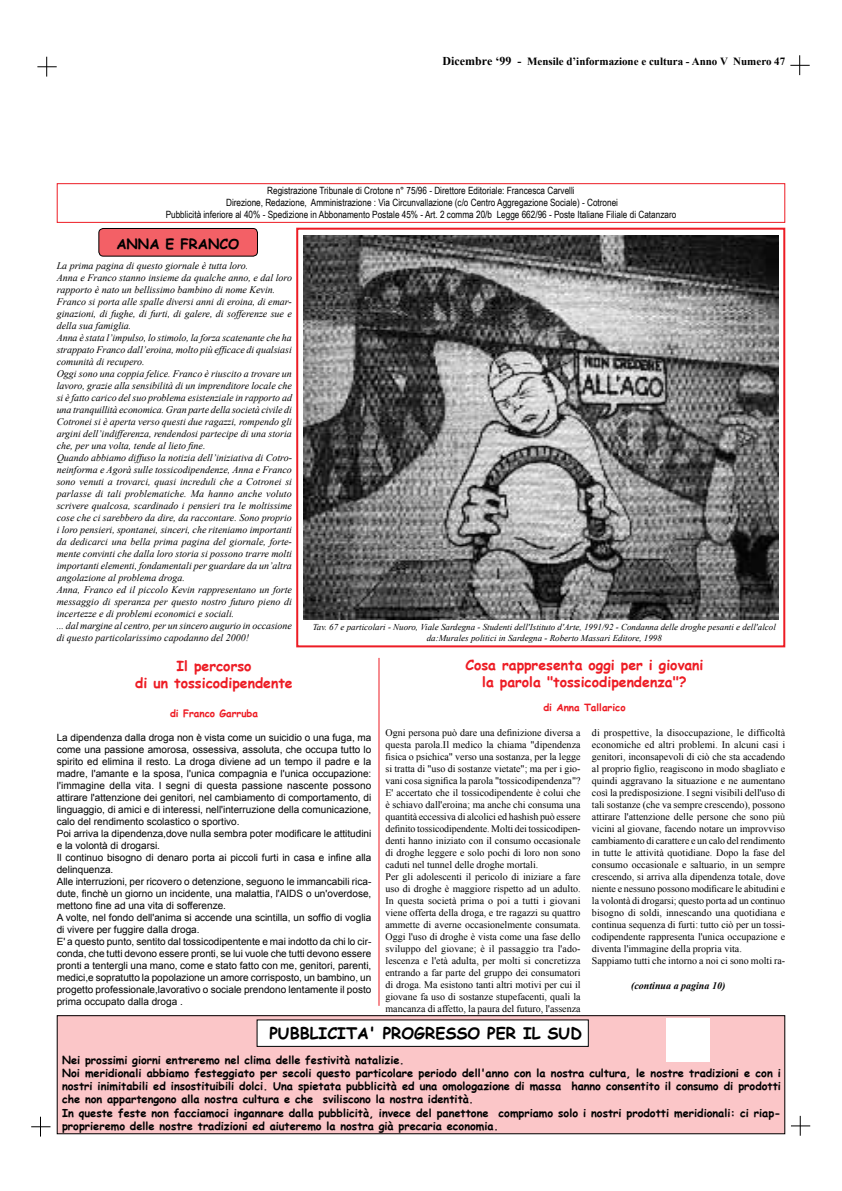
<style>
.page{position:relative;width:842px;height:1191px;background:#fff}
.page>*{position:absolute;margin:0;border:0;box-sizing:border-box;transform-origin:0 0}
.t1{font:700 16px "Comic Sans MS";color:#000}
.t2{font:700 14px/16.8px "Comic Sans MS";color:#ed1c24;text-align:center}
.t3{font:700 14px "Comic Sans MS";color:#000}
.t4{font:700 11px/13.2px "Comic Sans MS";color:#000}
.t5{font:700 11px "Times New Roman";color:#000}
.t6{font:10px/12px "Times New Roman";color:#000}
.t7{font:italic 10px/12px "Times New Roman";color:#000}
.t8{font:10px/12px "Arial";color:#000}
.t9{font:10px/12px "Arial Narrow";color:#000;text-align:center}
.t10{font:700 10px "Comic Sans MS";color:#ed1c24}
.t11{font:italic 700 10px "Times New Roman";color:#000}
.t12{font:italic 9px/10.8px "Times New Roman";color:#000;text-align:center}
.s1{font-size:12px}
</style>
<div class="page">
<div style="left:296px;top:228px;width:489px;height:419px;background:#fff;border:2px solid #ed1c24"></div>
<div style="left:99px;top:228px;width:158px;height:28px;background:#f36066;border-radius:4px"></div>
<div style="left:98px;top:228px;width:160px;height:29px;border:1px solid #000;border-radius:4px"></div>
<div style="left:57px;top:1015px;width:728px;height:118px;background:#fbc6c8"></div>
<div style="left:57px;top:1015px;width:728px;height:119px;border:1px solid #000"></div>
<div style="left:257px;top:1020px;width:331px;height:26px;background:#fff"></div>
<div style="left:57px;top:183px;width:728px;height:40px;border:1px solid #ed1c24"></div>
<div style="left:666px;top:1018px;width:43px;height:43px;background:#fff"></div>
<img style="left:303px;top:236px;width:475px;height:383px">
<hr style="left:378px;top:658px;width:1px;height:347px;background:#ed1c24">
<svg style="left:37px;top:57px;width:20px;height:20px"></svg>
<svg style="left:790px;top:55px;width:20px;height:20px"></svg>
<svg style="left:791px;top:1115px;width:19px;height:20px"></svg>
<svg style="left:31px;top:1116px;width:19px;height:20px"></svg>
<p class="t5" style="left:443px;top:54px;width:344px"><span class="s1">Dicembre ‘99 -</span> Mensile d’informazione e cultura - Anno V Numero 47</p>
<p class="t9" style="left:166px;top:184px;width:512px">Registrazione Tribunale di Crotone n° 75/96 - Direttore Editoriale: Francesca Carvelli<br>Direzione, Redazione, Amministrazione : Via Circunvallazione (c/o Centro Aggregazione Sociale) - Cotronei<br>Pubblicità inferiore al 40% - Spedizione in Abbonamento Postale 45% - Art. 2 comma 20/b Legge 662/96 - Poste Italiane Filiale di Catanzaro</p>
<h2 class="t3" style="left:116px;top:234px;width:125px">ANNA E FRANCO</h2>
<p class="t7" style="left:57px;top:260px;width:237px">La prima pagina di questo giornale è tutta loro.<br>Anna e Franco stanno insieme da qualche anno, e dal loro rapporto è nato un bellissimo bambino di nome Kevin.<br>Franco si porta alle spalle diversi anni di eroina, di emar&shy;ginazioni, di fughe, di furti, di galere, di sofferenze sue e della sua famiglia.<br>Anna è stata l’impulso, lo stimolo, la forza scatenante che ha strappato Franco dall’eroina, molto più efficace di qualsiasi comunità di recupero.<br>Oggi sono una coppia felice. Franco è riuscito a trovare un lavoro, grazie alla sensibilità di un imprenditore locale che si è fatto carico del suo problema esistenziale in rapporto ad una tranquillità economica. Gran parte della società civile di Cotronei si è aperta verso questi due ragazzi, rompendo gli argini dell’indifferenza, rendendosi partecipe di una storia che, per una volta, tende al lieto fine.<br>Quando abbiamo diffuso la notizia dell’iniziativa di Cotro&shy;neinforma e Agorà sulle tossicodipendenze, Anna e Franco sono venuti a trovarci, quasi increduli che a Cotronei si parlasse di tali problematiche. Ma hanno anche voluto scrivere qualcosa, scardinado i pensieri tra le moltissime cose che ci sarebbero da dire, da raccontare. Sono proprio i loro pensieri, spontanei, sinceri, che riteniamo importanti da dedicarci una bella prima pagina del giornale, forte&shy;mente convinti che dalla loro storia si possono trarre molti importanti elementi, fondamentali per guardare da un’altra angolazione al problema droga.<br>Anna, Franco ed il piccolo Kevin rappresentano un forte messaggio di speranza per questo nostro futuro pieno di incertezze e di problemi economici e sociali.<br>... dal margine al centro, per un sincero augurio in occasione di questo particolarissimo capodanno del 2000!</p>
<h2 class="t2" style="left:135px;top:657px;width:159px">Il percorso<br>di un tossicodipendente</h2>
<p class="t10" style="left:170px;top:706px;width:90px">di Franco Garruba</p>
<p class="t8" style="left:57px;top:731px;width:316px">La dipendenza dalla droga non è vista come un suicidio o una fuga, ma come una passione amorosa, ossessiva, assoluta, che occupa tutto lo spirito ed elimina il resto. La droga diviene ad un tempo il padre e la madre, l'amante e la sposa, l'unica compagnia e l'unica occupazione: l'immagine della vita. I segni di questa passione nascente possono attirare l'attenzione dei genitori, nel cambiamento di comportamento, di linguaggio, di amici e di interessi, nell'interruzione della comunicazione, calo del rendimento scolastico o sportivo.<br>Poi arriva la dipendenza,dove nulla sembra poter modificare le attitudini e la volontà di drogarsi.<br>Il continuo bisogno di denaro porta ai piccoli furti in casa e infine alla delinquenza.<br>Alle interruzioni, per ricovero o detenzione, seguono le immancabili rica&shy;dute, finchè un giorno un incidente, una malattia, l'AIDS o un'overdose, mettono fine ad una vita di sofferenze.<br>A volte, nel fondo dell'anima si accende una scintilla, un soffio di voglia di vivere per fuggire dalla droga.<br>E' a questo punto, sentito dal tossicodipentente e mai indotto da chi lo cir&shy;conda, che tutti devono essere pronti, se lui vuole che tutti devono essere pronti a tentergli una mano, come e stato fatto con me, genitori, parenti, medici,e sopratutto la popolazione un amore corrisposto, un bambino, un progetto professionale,lavorativo o sociale prendono lentamente il posto prima occupato dalla droga .</p>
<p class="t12" style="left:313px;top:621px;width:465px">Tav. 67 e particolari - Nuoro, Viale Sardegna - Studenti dell'Istituto d'Arte, 1991/92 - Condanna delle droghe pesanti e dell'alcol da:Murales politici in Sardegna - Roberto Massari Editore, 1998</p>
<h2 class="t2" style="left:465px;top:656px;width:240px">Cosa rappresenta oggi per i giovani la parola "tossicodipendenza"?</h2>
<p class="t10" style="left:543px;top:700px;width:84px">di Anna Tallarico</p>
<p class="t6" style="left:386px;top:726px;width:197px">Ogni persona può dare una definizione diversa a questa parola.Il medico la chiama "dipendenza fisica o psichica" verso una sostanza, per la legge si tratta di "uso di sostanze vietate"; ma per i gio&shy;vani cosa significa la parola "tossicodipendenza"?<br>E' accertato che il tossicodipendente è colui che è schiavo dall'eroina; ma anche chi consuma una quantità eccessiva di alcolici ed hashish può essere definito tossicodipendente. Molti dei tossicodipen&shy;denti hanno iniziato con il consumo occasionale di droghe leggere e solo pochi di loro non sono caduti nel tunnel delle droghe mortali.<br>Per gli adolescenti il pericolo di iniziare a fare uso di droghe è maggiore rispetto ad un adulto.<br>In questa società prima o poi a tutti i giovani viene offerta della droga, e tre ragazzi su quattro ammette di averne occasionelmente consumata.<br>Oggi l'uso di droghe è vista come una fase dello sviluppo del giovane; è il passaggio tra l'ado&shy;lescenza e l'età adulta, per molti si concretizza entrando a far parte del gruppo dei consumatori di droga. Ma esistono tanti altri motivi per cui il giovane fa uso di sostanze stupefacenti, quali la mancanza di affetto, la paura del futuro, l'assenza</p>
<h1 class="t1" style="left:269px;top:1021px;width:314px">PUBBLICITA' PROGRESSO PER IL SUD</h1>
<p class="t6" style="left:592px;top:726px;width:195px">di prospettive, la disoccupazione, le difficoltà economiche ed altri problemi. In alcuni casi i genitori, inconsapevoli di ciò che sta accadendo al proprio figlio, reagiscono in modo sbagliato e quindi aggravano la situazione e ne aumentano così la predisposizione. I segni visibili dell'uso di tali sostanze (che va sempre crescendo), possono attirare l'attenzione delle persone che sono più vicini al giovane, facendo notare un improvviso cambiamento di carattere e un calo del rendimento in tutte le attività quotidiane. Dopo la fase del consumo occasionale e saltuario, in un sempre crescendo, si arriva alla dipendenza totale, dove niente e nessuno possono modificare le abitudini e la volontà di drogarsi; questo porta ad un continuo bisogno di soldi, innescando una quotidiana e continua sequenza di furti: tutto ciò per un tossi&shy;codipendente rappresenta l'unica occupazione e diventa l'immagine della propria vita.<br>Sappiamo tutti che intorno a noi ci sono molti ra-</p>
<p class="t11" style="left:631px;top:978px;width:96px">(continua a pagina 10)</p>
<p class="t4" style="left:62px;top:1052px;width:720px">Nei prossimi giorni entreremo nel clima delle festività natalizie.<br>Noi meridionali abbiamo festeggiato per secoli questo particolare periodo dell'anno con la nostra cultura, le nostre tradizioni e con i nostri inimitabili ed insostituibili dolci. Una spietata pubblicità ed una omologazione di massa hanno consentito il consumo di prodotti che non appartengono alla nostra cultura e che sviliscono la nostra identità.<br>In queste feste non facciamoci ingannare dalla pubblicità, invece del panettone compriamo solo i nostri prodotti meridionali: ci riap&shy;proprieremo delle nostre tradizioni ed aiuteremo la nostra già precaria economia.</p>
</div>
